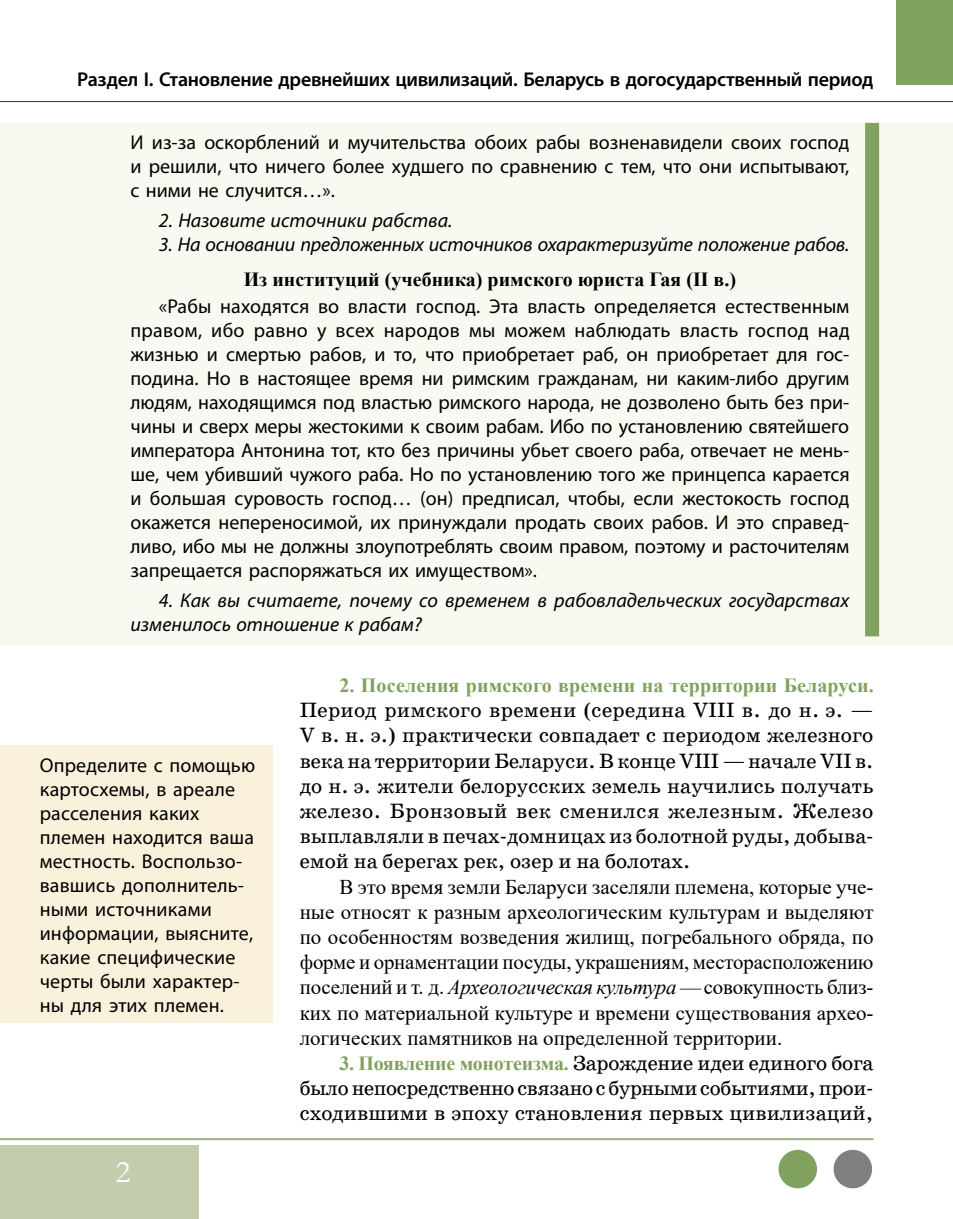
<style>
.page{position:relative;width:953px;height:1219px;background:#fff}
.page>*{position:absolute;margin:0;border:0;box-sizing:border-box;transform-origin:0 0}
.t1{font:32px "Garamond";color:#fff}
.t2{font:21px/25.2px "School Book Web";color:#000;text-align:justify}
.t3{font:21px/25.2px "Times New Roman";color:#000;text-align:justify}
.t4{font:20px/24px "Myriad Pro";letter-spacing:.01em;color:#000;text-align:justify}
.t5{font:italic 20px/24px "Myriad Pro";color:#000}
.t6{font:600 20px "Myriad Pro";letter-spacing:-.015em;color:#000}
.t7{font:700 20px "Times New Roman";letter-spacing:.005em;color:#81a15f}
.t8{font:700 20px "Times New Roman";color:#000}
.s1{font-style:italic}
.s2{font-family:"Times New Roman";font-weight:700;font-size:20px;color:#81a15f}
</style>
<div class="page">
<hr style="left:0;top:101px;width:952px;height:1px;background:#000">
<hr style="left:0;top:1138px;width:873px;height:2px;background:#81a15f">
<div style="left:896px;top:0;width:56px;height:85px;background:#81a15f"></div>
<div style="left:0;top:1145px;width:198px;height:74px;background:#c3cdad"></div>
<div style="left:778px;top:1150px;width:39px;height:38px;background:#81a15f;border-radius:50%"></div>
<div style="left:833px;top:1150px;width:39px;height:38px;background:#808080;border-radius:50%"></div>
<div style="left:0;top:123px;width:952px;height:521px;background:#f8f9f0"></div>
<div style="left:865px;top:123px;width:14px;height:513px;background:#81a15f"></div>
<div style="left:0;top:745px;width:272px;height:278px;background:#faf1dd"></div>
<p class="t6" style="left:77px;top:66px;width:797px">Раздел I. Становление древнейших цивилизаций. Беларусь в догосударственный период</p>
<p class="t4" style="left:130px;top:130px;width:720px">И из-за оскорблений и мучительства обоих рабы возненавидели своих господ и решили, что ничего более худшего по сравнению с тем, что они испытывают, с ними не случится…».</p>
<p class="t5" style="left:159px;top:208px;width:295px">2. Назовите источники рабства.</p>
<p class="t5" style="left:159px;top:232px;width:692px">3. На основании предложенных источников охарактеризуйте положение рабов.</p>
<p class="t8" style="left:244px;top:265px;width:494px">Из институций (учебника) римского юриста Гая (II в.)</p>
<p class="t4" style="left:130px;top:294px;width:720px;text-indent:28px">«Рабы находятся во власти господ. Эта власть определяется естественным правом, ибо равно у всех народов мы можем наблюдать власть господ над жизнью и смертью рабов, и то, что приобретает раб, он приобретает для гос&shy;подина. Но в настоящее время ни римским гражданам, ни каким-либо другим людям, находящимся под властью римского народа, не дозволено быть без при&shy;чины и сверх меры жестокими к своим рабам. Ибо по установлению святейшего императора Антонина тот, кто без причины убьет своего раба, отвечает не мень&shy;ше, чем убивший чужого раба. Но по установлению того же принцепса карается и большая суровость господ… (он) предписал, чтобы, если жестокость господ окажется непереносимой, их принуждали продать своих рабов. И это справед&shy;ливо, ибо мы не должны злоупотреблять своим правом, поэтому и расточителям запрещается распоряжаться их имуществом».</p>
<p class="t5" style="left:130px;top:588px;width:720px;text-indent:28px">4. Как вы считаете, почему со временем в рабовладельческих государствах изменилось отношение к рабам?</p>
<p class="t4" style="left:40px;top:753px;width:217px;text-align:left">Определите с помощью картосхемы, в ареале расселения каких племен находится ваша местность. Воспользо&shy;вавшись дополнитель&shy;ными источниками информации, выясните, какие специфические черты были характер&shy;ны для этих племен.</p>
<h1 class="t1" style="left:115px;top:1150px;width:17px">2</h1>
<p class="t7" style="left:339px;top:671px;width:536px">2. Поселения римского времени на территории Беларуси.</p>
<p class="t2" style="left:299px;top:698px;width:575px">Период римского времени (середина VIII в. до н. э. — V в. н. э.) практически совпадает с периодом железного века на территории Беларуси. В конце VIIІ —начале VІІ в. до н. э. жители белорусских земель научились получать железо. Бронзовый век сменился железным. Железо выплавляли в печах--домницах из болотной руды, добыва&shy;емой на берегах рек, озер и на болотах.</p>
<p class="t3" style="left:299px;top:873px;width:575px;text-indent:40px">В это время земли Беларуси заселяли племена, которые уче&shy;ные относят к разным археологическим культурам и выделяют по особенностям возведения жилищ, погребального обряда, по форме и орнаментации посуды, украшениям, месторасположению поселений и т. д. <span class="s1">Археологическая культура</span> —совокупность близ&shy;ких по материальной культуре и времени существования архео&shy;логических памятников на определенной территории.</p>
<p class="t2" style="left:299px;top:1051px;width:575px;text-indent:40px"><span class="s2">3. Появление монотеизма.</span> Зарождение идеи единого бога было непосредственно связано с бурными событиями, прои&shy;сходившими в эпоху становления первых цивилизаций,</p>
</div>
